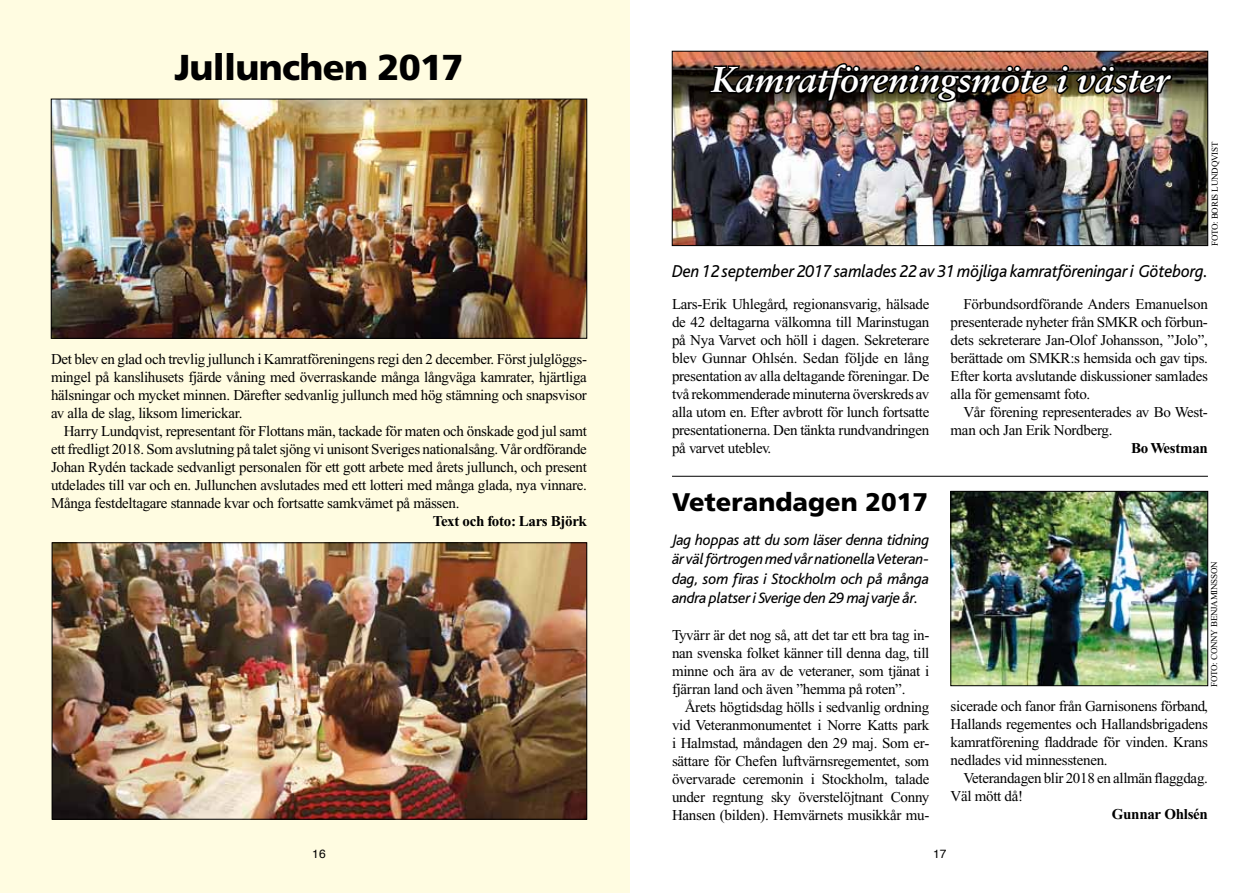
<style>
.page{position:relative;width:1259px;height:893px;background:#fff}
.page>*{position:absolute;margin:0;border:0;box-sizing:border-box;transform-origin:0 0}
.t1{font:italic 700 36px "Sabon";letter-spacing:-.01em;color:#fff}
.t2{font:900 36px "Frutiger";letter-spacing:-.02em;color:#000}
.t3{font:900 25.5px "Frutiger";color:#000}
.t4{font:italic 18px "Bliss";letter-spacing:-.01em;color:#000;scale:.96 1}
.t5{font:italic 15.75px/19.5px "Bliss";letter-spacing:-.02em;color:#000;text-align:justify}
.t6{font:15px/18px "Times New Roman";letter-spacing:-.02em;color:#000;text-align:justify}
.t7{font:700 15px "Times New Roman";letter-spacing:-.02em;color:#000}
.t8{font:12px "Helvetica";color:#000}
.t9{font:9px "Times New Roman";letter-spacing:-.02em;color:#000}
</style>
<div class="page">
<div style="left:0;top:0;width:629px;height:893px;background:#fffce1"></div>
<img style="left:54px;top:545px;width:531px;height:272px">
<div style="left:52px;top:543px;width:535px;height:276px;border:1px solid #000"></div>
<img style="left:53px;top:101px;width:532px;height:235px">
<div style="left:51px;top:99px;width:536px;height:239px;border:1px solid #000"></div>
<img style="left:674px;top:53px;width:532px;height:191px">
<div style="left:672px;top:51px;width:536px;height:195px;border:1px solid #000"></div>
<img style="left:707px;top:62px;width:467px;height:42px">
<img style="left:952px;top:493px;width:254px;height:191px">
<div style="left:950px;top:491px;width:258px;height:195px;border:1px solid #000"></div>
<hr style="left:672px;top:476px;width:536px;height:1px;background:#000">
<h1 class="t2" style="left:174px;top:45px;width:291px">Jullunchen 2017</h1>
<p class="t6" style="left:51px;top:350px;width:537px">Det blev en glad och trevlig jullunch i Kamratföreningens regi den 2 december. Först julglöggs&shy;mingel på kanslihusets fjärde våning med överraskande många långväga kamrater, hjärtliga hälsningar och mycket minnen. Därefter sedvanlig jullunch med hög stämning och snapsvisor av alla de slag, liksom limerickar.</p>
<p class="t6" style="left:51px;top:422px;width:537px;text-indent:13px">Harry Lundqvist, representant för Flottans män, tackade för maten och önskade god jul samt ett fredligt 2018. Som avslutning på talet sjöng vi unisont Sveriges nationalsång. Vår ordförande Johan Rydén tackade sedvanligt personalen för ett gott arbete med årets jullunch, och present utdelades till var och en. Jullunchen avslutades med ett lotteri med många glada, nya vinnare.<br>Många festdeltagare stannade kvar och fortsatte samkvämet på mässen.</p>
<p class="t7" style="left:433px;top:512px;width:156px">Text och foto: Lars Björk</p>
<p class="t8" style="left:312px;top:844px;width:15px">16</p>
<h1 class="t1" style="left:711px;top:58px;width:459px">Kamratföreningsmöte i väster</h1>
<p class="t9" style="left:1209px;top:246px;width:105px;rotate:-90deg">FOTO: boris lundqvist</p>
<p class="t4" style="left:672px;top:261px;width:560px">Den 12 september 2017 samlades 22 av 31 möjliga kamratföreningar i Göteborg.</p>
<p class="t6" style="left:950px;top:295px;width:259px;text-indent:13px">Förbundsordförande Anders Emanuelson presenterade nyheter från SMKR och förbun&shy;dets sekreterare Jan-Olof Johansson, ”Jolo”, berättade om SMKR:s hemsida och gav tips.<br>Efter korta avslutande diskussioner samlades alla för gemensamt foto.</p>
<p class="t6" style="left:950px;top:403px;width:259px;text-indent:13px">Vår förening representerades av Bo West&shy;man och Jan Erik Nordberg.</p>
<p class="t7" style="left:1131px;top:440px;width:78px">Bo Westman</p>
<p class="t6" style="left:672px;top:295px;width:259px">Lars-Erik Uhlegård, regionansvarig, hälsade de 42 deltagarna välkomna till Marinstugan på Nya Varvet och höll i dagen. Sekreterare blev Gunnar Ohlsén. Sedan följde en lång presentation av alla deltagande föreningar. De två rekommenderade minuterna överskreds av alla utom en. Efter avbrott för lunch fortsatte presentationerna. Den tänkta rundvandringen på varvet uteblev.</p>
<h2 class="t3" style="left:672px;top:487px;width:257px">Veterandagen 2017</h2>
<p class="t5" style="left:672px;top:530px;width:259px">Jag hoppas att du som läser denna tidning är väl förtrogen med vår nationella Veteran&shy;dag, som firas i Stockholm och på många andra platser i Sverige den 29 maj varje år.</p>
<p class="t6" style="left:672px;top:626px;width:259px">Tyvärr är det nog så, att det tar ett bra tag in&shy;nan svenska folket känner till denna dag, till minne och ära av de veteraner, som tjänat i fjärran land och även ”hemma på roten”.</p>
<p class="t6" style="left:672px;top:698px;width:259px;text-indent:13px">Årets högtidsdag hölls i sedvanlig ordning vid Veteranmonumentet i Norre Katts park i Halmstad, måndagen den 29 maj. Som er&shy;sättare för Chefen luftvärnsregementet, som övervarade ceremonin i Stockholm, talade under regntung sky överstelöjtnant Conny Hansen (bilden). Hemvärnets musikkår mu-</p>
<p class="t9" style="left:1209px;top:687px;width:127px;rotate:-90deg">FOTO: CONNY BENJAMINSSON</p>
<p class="t6" style="left:950px;top:697px;width:259px">sicerade och fanor från Garnisonens förband, Hallands regementes och Hallandsbrigadens kamratförening fladdrade för vinden. Krans nedlades vid minnesstenen.</p>
<p class="t6" style="left:950px;top:769px;width:259px;text-indent:13px">Veterandagen blir 2018 en allmän flaggdag.<br>Väl mött då!</p>
<p class="t7" style="left:1112px;top:806px;width:98px">Gunnar Ohlsén</p>
<p class="t8" style="left:933px;top:844px;width:15px">17</p>
</div>
